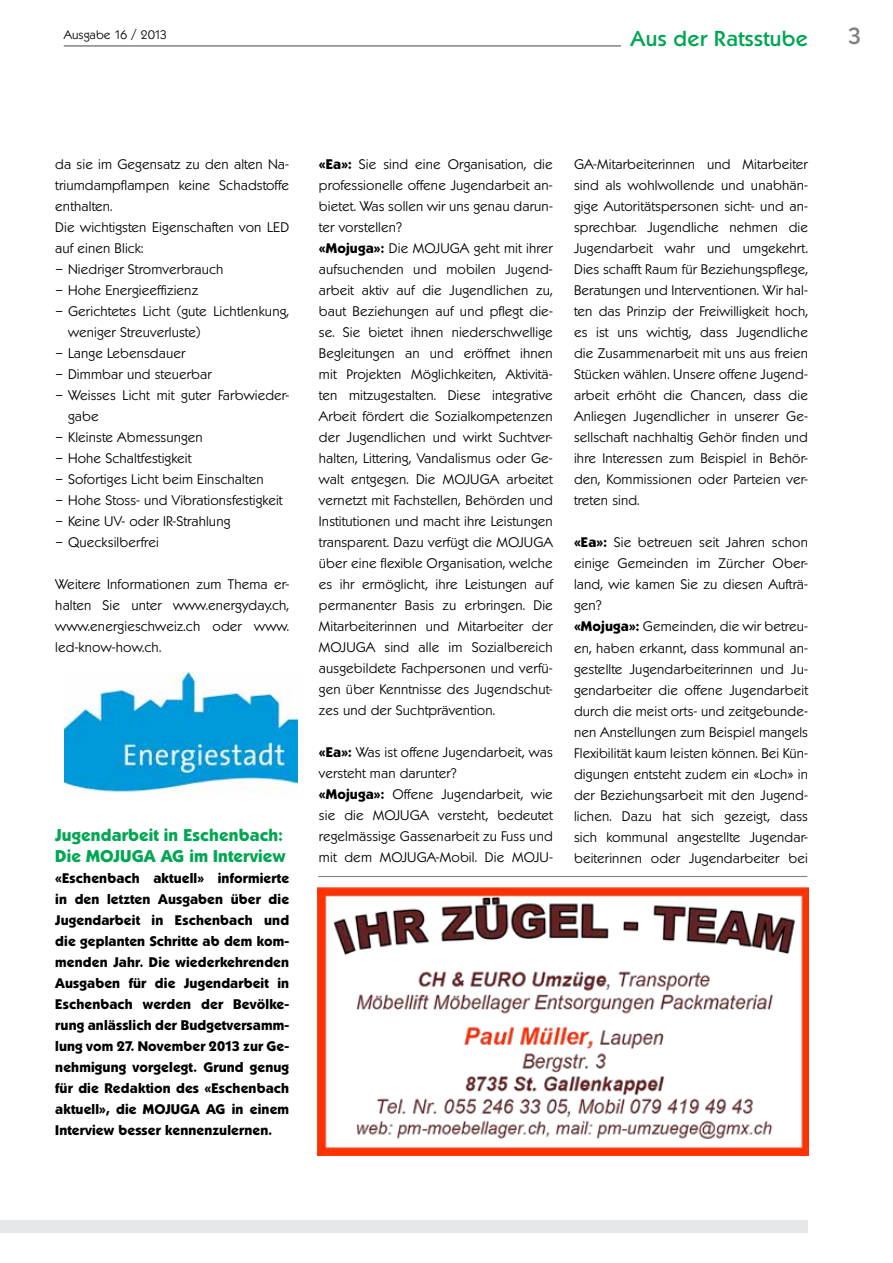
<style>
.page{position:relative;width:893px;height:1263px;background:#fff}
.page>*{position:absolute;margin:0;border:0;box-sizing:border-box;transform-origin:0 0}
.t1{font:500 22.5px "Koblenz TS";color:#808285}
.t2{font:500 21px "Koblenz TS";letter-spacing:.02em;color:#00a651}
.t3{font:700 16.5px/21px "Koblenz TS";letter-spacing:.01em;color:#00a651}
.t4{font:300 13.5px/21px "Koblenz TS";letter-spacing:.01em;color:#000}
.t5{font:700 13.5px/21px "Koblenz TS";letter-spacing:.01em;color:#000;text-align:justify}
.t6{font:300 12px "Koblenz TS";color:#000}
.s1{font-weight:700}
</style>
<div class="page">
<div style="left:0;top:1220px;width:808px;height:13px;background:#e6e7e8"></div>
<hr style="left:64px;top:45px;width:744px;height:2px;background:#808285">
<div style="left:622px;top:31px;width:186px;height:36px;background:#fff"></div>
<hr style="left:318px;top:876px;width:489px;height:1px;background:#808285">
<img style="left:317px;top:887px;width:491px;height:269px">
<img style="left:65px;top:673px;width:233px;height:120px">
<p class="t6" style="left:64px;top:28px;width:105px">Ausgabe 16 / 2013</p>
<h2 class="t2" style="left:630px;top:26px;width:179px">Aus der Ratsstube</h2>
<h1 class="t1" style="left:848px;top:23px;width:15px">3</h1>
<p class="t4" style="left:55px;top:154px;width:235px">da sie im Gegensatz zu den alten Na&shy;triumdampflampen keine Schadstoffe enthalten.<br>Die wichtigsten Eigenschaften von LED auf einen Blick:</p>
<p class="t4" style="left:55px;top:259px;width:170px">– Niedriger Stromverbrauch</p>
<p class="t4" style="left:55px;top:280px;width:144px">– Hohe Energieeffizienz</p>
<p class="t4" style="left:68px;top:301px;width:223px;text-indent:-13px">– Gerichtetes Licht (gute Lichtlenkung, weniger Streuverluste)</p>
<p class="t4" style="left:55px;top:343px;width:132px">– Lange Lebensdauer</p>
<p class="t4" style="left:55px;top:364px;width:158px">– Dimmbar und steuerbar</p>
<p class="t4" style="left:68px;top:385px;width:223px;text-indent:-13px">– Weisses Licht mit guter Farbwieder&shy;gabe</p>
<p class="t4" style="left:55px;top:427px;width:149px">– Kleinste Abmessungen</p>
<p class="t4" style="left:55px;top:448px;width:138px">– Hohe Schaltfestigkeit</p>
<p class="t4" style="left:55px;top:469px;width:210px">– Sofortiges Licht beim Einschalten</p>
<p class="t4" style="left:55px;top:490px;width:229px">– Hohe Stoss- und Vibrationsfestigkeit</p>
<p class="t4" style="left:55px;top:511px;width:177px">– Keine UV- oder IR-Strahlung</p>
<p class="t4" style="left:55px;top:532px;width:105px">– Quecksilberfrei</p>
<p class="t4" style="left:55px;top:574px;width:235px;text-align:justify">Weitere Informationen zum Thema er&shy;halten Sie unter www.energyday.ch, www.energieschweiz.ch oder www. led-know-how.ch.</p>
<p class="t3" style="left:55px;top:825px;width:232px">Jugendarbeit in Eschenbach:<br>Die MOJUGA AG im Interview</p>
<p class="t5" style="left:55px;top:868px;width:235px">«Eschenbach aktuell» informierte in den letzten Ausgaben über die Jugendarbeit in Eschenbach und die geplanten Schritte ab dem kom&shy;menden Jahr. Die wiederkehrenden Ausgaben für die Jugendarbeit in Eschenbach werden der Bevölke&shy;rung anlässlich der Budgetversamm&shy;lung vom 27. November 2013 zur Ge&shy;nehmigung vorgelegt. Grund genug für die Redaktion des «Eschenbach aktuell», die MOJUGA AG in einem Interview besser kennenzulernen.</p>
<p class="t4" style="left:319px;top:154px;width:235px"><span class="s1">«Ea»:</span> Sie sind eine Organisation, die professionelle offene Jugendarbeit an&shy;bietet. Was sollen wir uns genau darun&shy;ter vorstellen?<br><span class="s1">«Mojuga»:</span> Die MOJUGA geht mit ihrer aufsuchenden und mobilen Jugend&shy;arbeit aktiv auf die Jugendlichen zu, baut Beziehungen auf und pflegt die&shy;se. Sie bietet ihnen niederschwellige Begleitungen an und eröffnet ihnen mit Projekten Möglichkeiten, Aktivitä&shy;ten mitzugestalten. Diese integrative Arbeit fördert die Sozialkompetenzen der Jugendlichen und wirkt Suchtver&shy;halten, Littering, Vandalismus oder Ge&shy;walt entgegen. Die MOJUGA arbeitet vernetzt mit Fachstellen, Behörden und Institutionen und macht ihre Leistungen transparent. Dazu verfügt die MOJUGA über eine flexible Organisation, welche es ihr ermöglicht, ihre Leistungen auf permanenter Basis zu erbringen. Die Mitarbeiterinnen und Mitarbeiter der MOJUGA sind alle im Sozialbereich ausgebildete Fachpersonen und verfü&shy;gen über Kenntnisse des Jugendschut&shy;zes und der Suchtprävention.</p>
<p class="t4" style="left:319px;top:742px;width:235px"><span class="s1">«Ea»:</span> Was ist offene Jugendarbeit, was versteht man darunter?<br><span class="s1">«Mojuga»:</span> Offene Jugendarbeit, wie sie die MOJUGA versteht, bedeutet regelmässige Gassenarbeit zu Fuss und mit dem MOJUGA-Mobil. Die MOJU-</p>
<p class="t4" style="left:574px;top:154px;width:235px;text-align:justify">GA-Mitarbeiterinnen und Mitarbeiter sind als wohlwollende und unabhän&shy;gige Autoritätspersonen sicht- und an&shy;sprechbar. Jugendliche nehmen die Jugendarbeit wahr und umgekehrt.<br>Dies schafft Raum für Beziehungspflege, Beratungen und Interventionen. Wir hal&shy;ten das Prinzip der Freiwilligkeit hoch, es ist uns wichtig, dass Jugendliche die Zusammenarbeit mit uns aus freien Stücken wählen. Unsere offene Jugend&shy;arbeit erhöht die Chancen, dass die Anliegen Jugendlicher in unserer Ge&shy;sellschaft nachhaltig Gehör finden und ihre Interessen zum Beispiel in Behör&shy;den, Kommissionen oder Parteien ver&shy;treten sind.</p>
<p class="t4" style="left:574px;top:532px;width:235px"><span class="s1">«Ea»:</span> Sie betreuen seit Jahren schon einige Gemeinden im Zürcher Ober&shy;land, wie kamen Sie zu diesen Aufträ&shy;gen?<br><span class="s1">«Mojuga»:</span> Gemeinden, die wir betreu&shy;en, haben erkannt, dass kommunal an&shy;gestellte Jugendarbeiterinnen und Ju&shy;gendarbeiter die offene Jugendarbeit durch die meist orts- und zeitgebunde&shy;nen Anstellungen zum Beispiel mangels Flexibilität kaum leisten können. Bei Kün&shy;digungen entsteht zudem ein «Loch» in der Beziehungsarbeit mit den Jugend&shy;lichen. Dazu hat sich gezeigt, dass sich kommunal angestellte Jugendar&shy;beiterinnen oder Jugendarbeiter bei</p>
</div>
